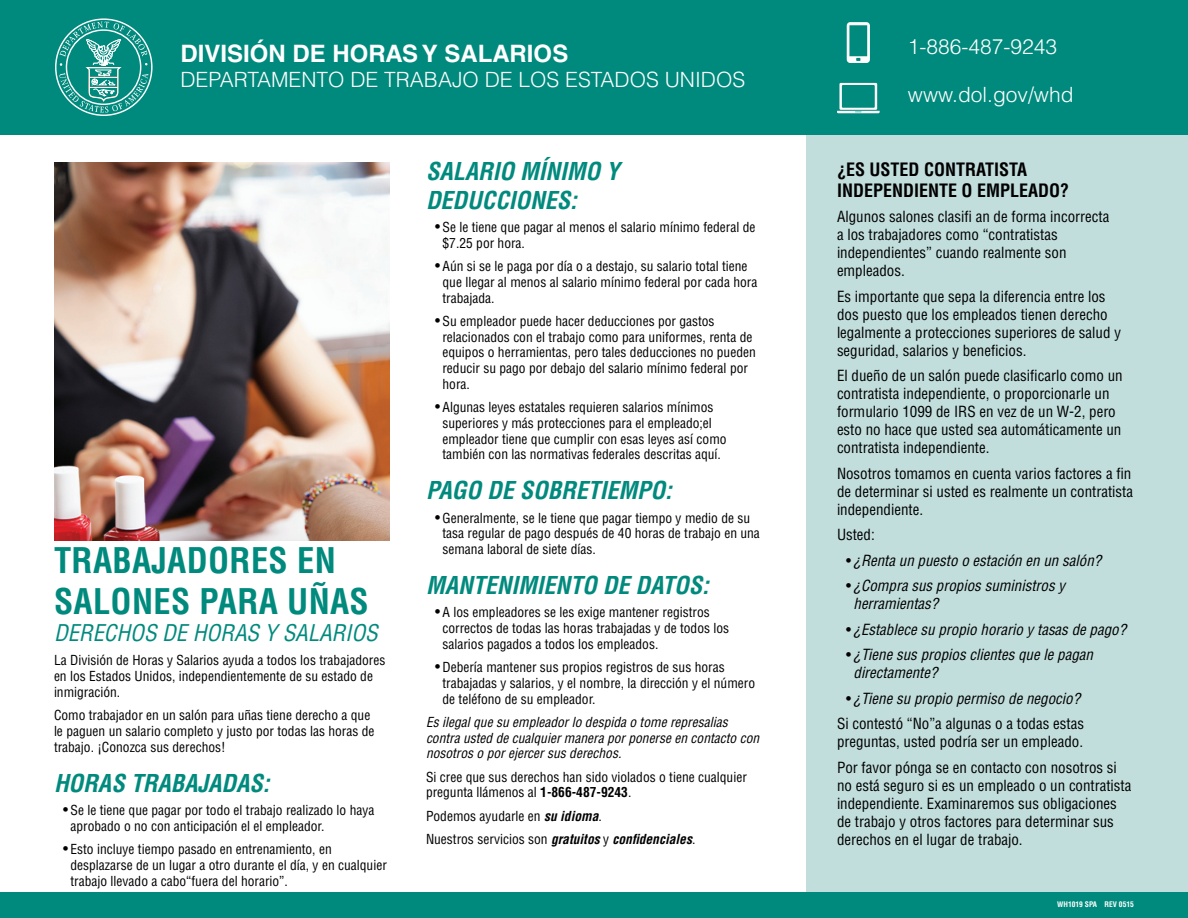
<style>
.page{position:relative;width:1188px;height:918px;background:#fff}
.page>*{position:absolute;margin:0;border:0;box-sizing:border-box;transform-origin:0 0}
.Bold_text{font:700 condensed 34.5px/41.4px "Helvetica LT Std";letter-spacing:.01em;color:#008a7d}
.Bold_text-2{font:italic 700 condensed 24px/28.8px "Helvetica LT Std";color:#008a7d}
.t1{font:700 24px "Helvetica LT Std";color:#fff}
.Bold_text-3{font:italic condensed 22.5px "Helvetica LT Std";color:#008a7d}
.t2{font:300 21px "Helvetica LT Std";color:#fff}
.Bold_text-4{font:700 condensed 18px/21px "Helvetica LT Std";color:#000}
.Regular_text{font:condensed 15px/18px "Helvetica LT Std";color:#000}
.t3{font:italic condensed 15px/18px "Helvetica LT Std";color:#000}
.Regular_text-2{font:condensed 13.5px/15.8px "Helvetica LT Std";color:#000}
.Regular_text-3{font:italic condensed 13.5px/15.8px "Helvetica LT Std";color:#000}
.Regular_text-4{font:italic 700 condensed 13.5px "Helvetica LT Std";color:#000}
.t4{font:700 condensed 7.5px "Helvetica LT Std";color:#fff}
.s1{font-size:15px}
.s2{font-weight:700}
.s3{font-weight:700;font-style:italic}
.s4{font-weight:400;font-style:normal}
.s5{font-style:normal}
</style>
<div class="page">
<img style="left:54px;top:163px;width:336px;height:378px">
<div style="left:807px;top:0;width:381px;height:918px;background:#c1dedc"></div>
<div style="left:0;top:0;width:1188px;height:135px;background:#008a7d"></div>
<svg style="left:59px;top:22px;width:89px;height:91px"></svg>
<svg style="left:837px;top:83px;width:43px;height:30px"></svg>
<svg style="left:847px;top:22px;width:23px;height:41px"></svg>
<div style="left:0;top:892px;width:1188px;height:26px;background:#008a7d"></div>
<p class="t1" style="left:180px;top:38px;width:389px">DIVISIÓN DE HORAS Y SALARIOS</p>
<p class="t2" style="left:180px;top:66px;width:566px">DEPARTAMENTO DE TRABAJO DE LOS ESTADOS UNIDOS</p>
<p class="Bold_text" style="left:54px;top:539px;width:316px">TRABAJADORES EN<br>SALONES PARA UÑAS</p>
<p class="Bold_text-3" style="left:54px;top:619px;width:325px">DERECHOS DE HORAS Y SALARIOS</p>
<p class="Regular_text-2" style="left:54px;top:653px;width:333px">La División de Horas y Salarios ayuda a todos los trabajadores en los Estados Unidos, independientemente de su estado de inmigración.</p>
<p class="Regular_text-2" style="left:54px;top:707px;width:322px">Como trabajador en un salón para uñas tiene derecho a que le paguen un salario completo y justo por todas las horas de trabajo. ¡Conozca sus derechos!</p>
<p class="Bold_text-2" style="left:54px;top:769px;width:217px">HORAS TRABAJADAS:</p>
<p class="Regular_text-2" style="left:70px;top:802px;width:306px;text-indent:-8px"><span class="s1">•</span> Se le tiene que pagar por todo el trabajo realizado lo haya aprobado o no con anticipación el el empleador.</p>
<p class="Regular_text-2" style="left:70px;top:841px;width:318px;text-indent:-8px"><span class="s1">•</span> Esto incluye tiempo pasado en entrenamiento, en desplazarse de un lugar a otro durante el día, y en cualquier trabajo llevado a cabo“fuera del horario”.</p>
<p class="Bold_text-2" style="left:426px;top:157px;width:195px">SALARIO MÍNIMO Y<br>DEDUCCIONES:</p>
<p class="Regular_text-2" style="left:442px;top:219px;width:314px;text-indent:-8px"><span class="s1">•</span> Se le tiene que pagar al menos el salario mínimo federal de $7.25 por hora.</p>
<p class="Regular_text-2" style="left:442px;top:258px;width:316px;text-indent:-8px"><span class="s1">•</span> Aún si se le paga por día o a destajo, su salario total tiene que llegar al menos al salario mínimo federal por cada hora trabajada.</p>
<p class="Regular_text-2" style="left:442px;top:313px;width:315px;text-indent:-8px"><span class="s1">•</span> Su empleador puede hacer deducciones por gastos relacionados con el trabajo como para uniformes, renta de equipos o herramientas, pero tales deducciones no pueden reducir su pago por debajo del salario mínimo federal por hora.</p>
<p class="Regular_text-2" style="left:442px;top:399px;width:286px;text-indent:-8px"><span class="s1">•</span> Algunas leyes estatales requieren salarios mínimos superiores y más protecciones para el empleado;el empleador tiene que cumplir con esas leyes así como también con las normativas federales descritas aquí.</p>
<p class="Bold_text-2" style="left:426px;top:476px;width:247px">PAGO DE SOBRETIEMPO:</p>
<p class="Regular_text-2" style="left:442px;top:510px;width:319px;text-indent:-8px"><span class="s1">•</span> Generalmente, se le tiene que pagar tiempo y medio de su tasa regular de pago después de 40 horas de trabajo en una semana laboral de siete días.</p>
<p class="Bold_text-2" style="left:426px;top:571px;width:284px">MANTENIMIENTO DE DATOS:</p>
<p class="Regular_text-2" style="left:442px;top:605px;width:288px;text-indent:-8px"><span class="s1">•</span> A los empleadores se les exige mantener registros correctos de todas las horas trabajadas y de todos los salarios pagados a todos los empleados.</p>
<p class="Regular_text-2" style="left:442px;top:659px;width:314px;text-indent:-8px"><span class="s1">•</span> Debería mantener sus propios registros de sus horas trabajadas y salarios, y el nombre, la dirección y el número de teléfono de su empleador.</p>
<p class="Regular_text-3" style="left:426px;top:714px;width:335px">Es ilegal que su empleador lo despida o tome represalias contra usted de cualquier manera por ponerse en contacto con nosotros o por ejercer sus derechos.</p>
<p class="Regular_text-2" style="left:426px;top:769px;width:322px">Si cree que sus derechos han sido violados o tiene cualquier pregunta llámenos al <span class="s2">1-866-487-9243</span>.</p>
<p class="Regular_text-2" style="left:426px;top:808px;width:177px">Podemos ayudarle en <span class="s3">su idioma</span>.</p>
<p class="Regular_text-4" style="left:426px;top:831px;width:271px"><span class="s4">Nuestros servicios son</span> gratuitos <span class="s4">y</span> confidenciales<span class="s4">.</span></p>
<p class="t2" style="left:908px;top:34px;width:151px">1-886-487-9243</p>
<p class="t2" style="left:908px;top:82px;width:167px">www.dol.gov/whd</p>
<p class="Bold_text-4" style="left:837px;top:159px;width:234px">¿ES USTED CONTRATISTA<br>INDEPENDIENTE O EMPLEADO?</p>
<p class="Regular_text" style="left:837px;top:208px;width:274px">Algunos salones clasifi an de forma incorrecta a los trabajadores como “contratistas independientes” cuando realmente son empleados.</p>
<p class="Regular_text" style="left:837px;top:287px;width:286px">Es importante que sepa la diferencia entre los dos puesto que los empleados tienen derecho legalmente a protecciones superiores de salud y seguridad, salarios y beneficios.</p>
<p class="Regular_text" style="left:837px;top:367px;width:287px">El dueño de un salón puede clasificarlo como un contratista independiente, o proporcionarle un formulario 1099 de IRS en vez de un W-2, pero esto no hace que usted sea automáticamente un contratista independiente.</p>
<p class="Regular_text" style="left:837px;top:464px;width:298px;text-align:justify">Nosotros tomamos en cuenta varios factores a fin de determinar si usted es realmente un contratista independiente.</p>
<p class="Regular_text" style="left:837px;top:526px;width:39px">Usted:</p>
<p class="t3" style="left:846px;top:551px;width:257px"><span class="s5">•</span> ¿Renta un puesto o estación en un salón?</p>
<p class="t3" style="left:854px;top:577px;width:213px;text-indent:-8px"><span class="s5">•</span> ¿Compra sus propios suministros y herramientas?</p>
<p class="t3" style="left:846px;top:620px;width:282px"><span class="s5">•</span> ¿Establece su propio horario y tasas de pago?</p>
<p class="t3" style="left:854px;top:646px;width:241px;text-indent:-8px"><span class="s5">•</span> ¿Tiene sus propios clientes que le pagan directamente?</p>
<p class="t3" style="left:846px;top:689px;width:236px"><span class="s5">•</span> ¿Tiene su propio permiso de negocio?</p>
<p class="Regular_text" style="left:837px;top:715px;width:249px">Si contestó “No”a algunas o a todas estas preguntas, usted podría ser un empleado.</p>
<p class="Regular_text" style="left:837px;top:758px;width:296px">Por favor pónga se en contacto con nosotros si no está seguro si es un empleado o un contratista independiente. Examinaremos sus obligaciones de trabajo y otros factores para determinar sus derechos en el lugar de trabajo.</p>
<p class="t4" style="left:1057px;top:900px;width:78px">WH1019 SPA REV 0515</p>
</div>
